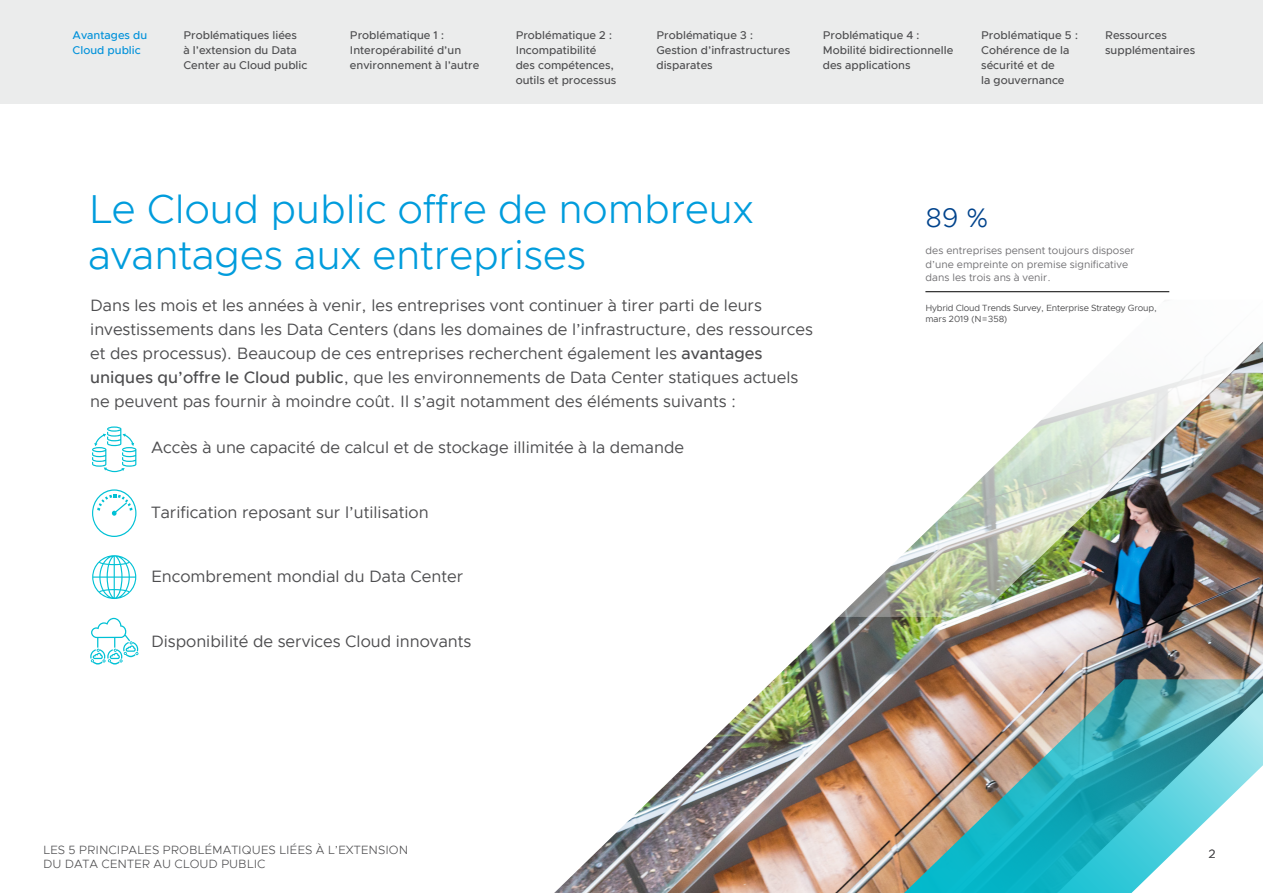
<style>
.page{position:relative;width:1263px;height:893px;background:#fff}
.page>*{position:absolute;margin:0;border:0;box-sizing:border-box;transform-origin:0 0}
.t1{font:300 40.5px/46.5px "Metropolis";color:#009cdc}
.t2{font:300 27px "Metropolis";color:#00438c}
.t3{font:16.5px/24px "Metropolis";color:#4d4d4f}
.t4{font:300 12px/13.5px "Metropolis";color:#4d4d4f}
.t5{font:500 11.25px/15px "Metropolis";color:#4d4d4f}
.t6{font:500 11.25px/15px "Metropolis";color:#0091da}
.t7{font:10.5px/13.5px "Metropolis";color:#717073}
.t8{font:9px/11.2px "Metropolis";letter-spacing:-.02em;color:#4d4d4f}
.s1{font-weight:500}
</style>
<div class="page">
<img style="left:554px;top:617px;width:709px;height:276px">
<img style="left:838px;top:291px;width:425px;height:326px">
<img style="left:868px;top:679px;width:395px;height:214px">
<hr style="left:925px;top:291px;width:244px;height:1px;background:#000">
<div style="left:0;top:0;width:1263px;height:103px;background:#ebecec"></div>
<svg style="left:92px;top:555px;width:44px;height:44px"></svg>
<svg style="left:92px;top:426px;width:44px;height:46px"></svg>
<svg style="left:90px;top:618px;width:48px;height:46px"></svg>
<svg style="left:92px;top:489px;width:44px;height:48px"></svg>
<p class="t5" style="left:183px;top:28px;width:125px">Problématiques liées<br>à l’extension du Data<br>Center au Cloud public</p>
<p class="t5" style="left:350px;top:28px;width:131px">Problématique 1 :<br>Interopérabilité d’un environnement à l’autre</p>
<p class="t6" style="left:73px;top:28px;width:76px">Avantages du<br>Cloud public</p>
<p class="t5" style="left:516px;top:28px;width:102px">Problématique 2 :<br>Incompatibilité des compétences, outils et processus</p>
<p class="t5" style="left:656px;top:28px;width:135px">Problématique 3 :<br>Gestion d’infrastructures disparates</p>
<p class="t5" style="left:823px;top:28px;width:132px">Problématique 4 :<br>Mobilité bidirectionnelle des applications</p>
<p class="t5" style="left:981px;top:28px;width:98px">Problématique 5 :<br>Cohérence de la sécurité et de<br>la gouvernance</p>
<p class="t5" style="left:1105px;top:28px;width:92px">Ressources supplémentaires</p>
<h1 class="t1" style="left:88px;top:185px;width:666px">Le Cloud public offre de nombreux avantages aux entreprises</h1>
<p class="t3" style="left:90px;top:294px;width:724px">Dans les mois et les années à venir, les entreprises vont continuer à tirer parti de leurs investissements dans les Data Centers (dans les domaines de l’infrastructure, des ressources et des processus). Beaucoup de ces entreprises recherchent également les <span class="s1">avantages uniques qu’offre le Cloud public</span>, que les environnements de Data Center statiques actuels ne peuvent pas fournir à moindre coût. Il s’agit notamment des éléments suivants :</p>
<p class="t3" style="left:151px;top:435px;width:535px">Accès à une capacité de calcul et de stockage illimitée à la demande</p>
<p class="t3" style="left:151px;top:500px;width:279px">Tarification reposant sur l’utilisation</p>
<p class="t3" style="left:151px;top:564px;width:314px">Encombrement mondial du Data Center</p>
<p class="t3" style="left:151px;top:629px;width:322px">Disponibilité de services Cloud innovants</p>
<h2 class="t2" style="left:926px;top:201px;width:64px">89 %</h2>
<p class="t7" style="left:926px;top:244px;width:211px">des entreprises pensent toujours disposer d’une empreinte on premise significative dans les trois ans à venir.</p>
<p class="t8" style="left:925px;top:302px;width:233px">Hybrid Cloud Trends Survey, Enterprise Strategy Group, mars 2019 (N=358)</p>
<p class="t4" style="left:43px;top:843px;width:366px">LES 5 PRINCIPALES PROBLÉMATIQUES LIÉES À L’EXTENSION<br>DU DATA CENTER AU CLOUD PUBLIC</p>
<p class="t4" style="left:1209px;top:847px;width:8px">2</p>
</div>
